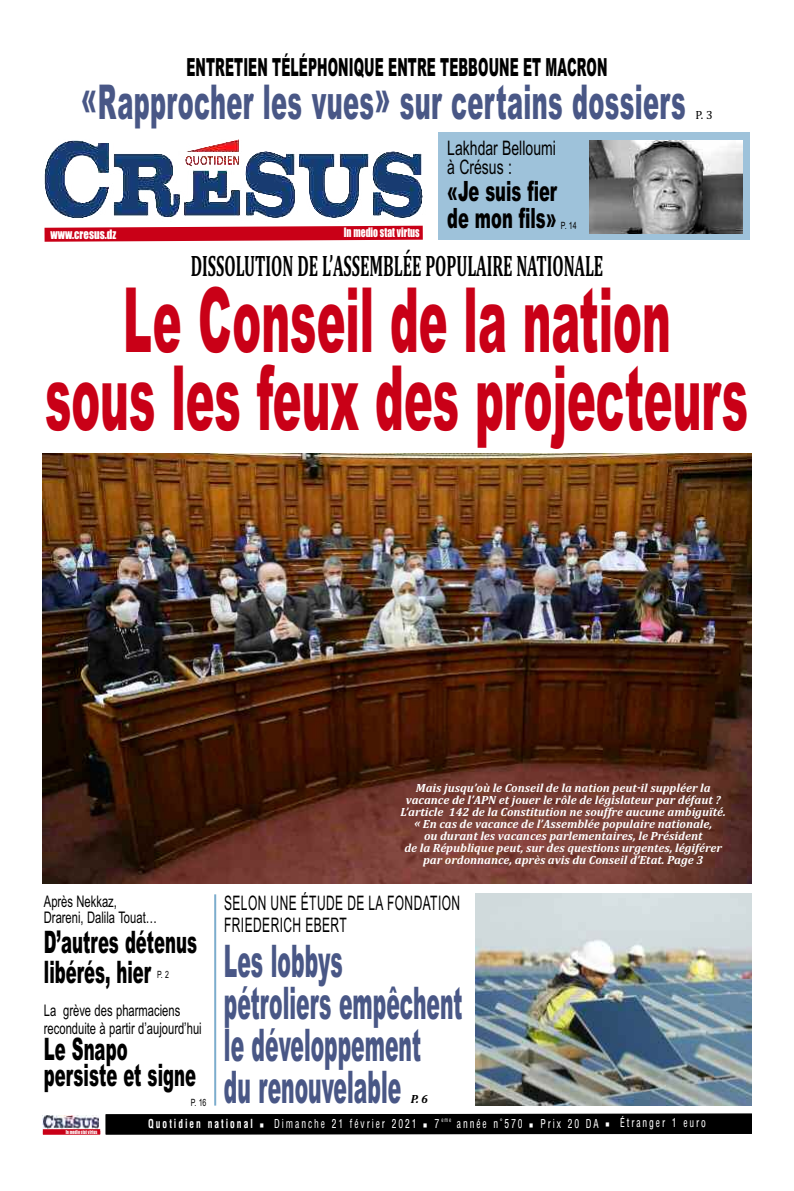
<style>
.page{position:relative;width:794px;height:1191px;background:#fff}
.page>*{position:absolute;margin:0;border:0;box-sizing:border-box;transform-origin:0 0}
.t1{font:900 90px/78px "Arial";color:#c90017;text-align:center;scale:.48 1}
.t2{font:900 48px "Arial";letter-spacing:.015em;color:#495786;scale:.5 1}
.t3{font:900 45px/42px "Arial";color:#495786;scale:.45 1}
.t4{font:900 31px/30px "Arial";color:#000;scale:.53 1}
.t5{font:700 30px "Cambria";color:#000;scale:.54 1}
.t6{font:900 28px/27px "Arial";color:#000;scale:.58 1}
.t7{font:900 25px "Arial";letter-spacing:.01em;color:#000;scale:.5 1}
.t8{font:20px/21.8px "Arial";letter-spacing:.035em;color:#000;scale:.6 1}
.t9{font:20px/19px "Arial";color:#000;scale:.7 1}
.t10{font:16px/16px "Arial";color:#000;scale:.7 1}
.t11{font:italic 700 12px/12px "Cambria";color:#fff;text-align:center}
.t12{font:12px "Arena Condensed";letter-spacing:.2em;color:#fff;scale:.79 1}
.t13{font:12px "Impact";color:#fff;scale:.8 1}
.t14{font:12px "Impact";color:#fff;scale:.9 1}
.t15{font:12px "Cambria";color:#000}
.t16{font:italic 700 12px "Cambria";color:#000}
.t17{font:10px "Arial";color:#000;scale:.7 1}
.t18{font:6px "Arena Condensed";color:#fff;scale:.79 1}
.t19{font:5px "Impact";letter-spacing:-.005em;color:#fff;scale:.8 1}
.s1{font-weight:700}
</style>
<div class="page">
<div style="left:439px;top:132px;width:311px;height:107px;background:#9ec2da"></div>
<img style="left:43px;top:454px;width:708px;height:429px">
<div style="left:106px;top:1113px;width:646px;height:21px;background:#000"></div>
<img style="left:43px;top:1115px;width:56px;height:14px">
<div style="left:43px;top:1129px;width:57px;height:5px;background:#c90017"></div>
<img style="left:44px;top:139px;width:379px;height:79px">
<svg style="left:44px;top:225px;width:379px;height:17px;background:#d22d40"></svg>
<hr style="left:214px;top:894px;width:2px;height:211px;background:#7cadcd">
<img style="left:475px;top:893px;width:276px;height:212px">
<img style="left:589px;top:141px;width:154px;height:93px">
<h3 class="t7" style="left:186px;top:52px;width:843px">ENTRETIEN TÉLÉPHONIQUE ENTRE TEBBOUNE ET MACRON</h3>
<h2 class="t2" style="left:81px;top:74px;width:1210px">«Rapprocher les vues» sur certains dossiers</h2>
<p class="t15" style="left:695px;top:107px;width:19px">P. 3</p>
<h3 class="t9" style="left:447px;top:139px;width:157px">Lakhdar Belloumi à Crésus :</h3>
<h3 class="t6" style="left:447px;top:178px;width:191px">«Je suis fier de mon fils»</h3>
<p class="t17" style="left:561px;top:219px;width:24px">P. 14</p>
<h3 class="t5" style="left:191px;top:248px;width:765px">DISSOLUTION DE L’ASSEMBLÉE POPULAIRE NATIONALE</h3>
<h1 class="t1" style="left:45px;top:282px;width:1466px">Le Conseil de la nation<br>sous les feux des projecteurs</h1>
<p class="t14" style="left:51px;top:228px;width:74px">www.cresus.dz</p>
<p class="t13" style="left:344px;top:225px;width:96px">In medio stat virtus</p>
<h3 class="t10" style="left:44px;top:893px;width:163px">Après Nekkaz,<br>Drareni, Dalila Touat…</h3>
<h3 class="t4" style="left:44px;top:927px;width:291px">D’autres détenus libérés, hier</h3>
<p class="t17" style="left:157px;top:968px;width:18px">P. 2</p>
<h3 class="t10" style="left:44px;top:1001px;width:227px;line-height:18px">La grève des pharmaciens reconduite à partir d’aujourd’hui</h3>
<h3 class="t4" style="left:44px;top:1036px;width:288px;line-height:26px">Le Snapo persiste et signe</h3>
<p class="t17" style="left:191px;top:1096px;width:24px">P. 16</p>
<p class="t11" style="left:401px;top:782px;width:327px">Mais jusqu’où le Conseil de la nation peut-il suppléer la vacance de l’APN et jouer le rôle de législateur par défaut ?<br>L’article 142 de la Constitution ne souffre aucune ambiguïté. « En cas de vacance de l’Assemblée populaire nationale,<br>ou durant les vacances parlementaires, le Président<br>de la République peut, sur des questions urgentes, légiférer par ordonnance, après avis du Conseil d’Etat. Page 3</p>
<h3 class="t8" style="left:224px;top:892px;width:395px">SELON UNE ÉTUDE DE LA FONDATION<br>FRIEDERICH EBERT</h3>
<h3 class="t3" style="left:224px;top:940px;width:532px">Les lobbys<br>pétroliers empêchent le développement<br>du renouvelable</h3>
<p class="t16" style="left:411px;top:1091px;width:19px">P. 6</p>
<p class="t19" style="left:66px;top:1129px;width:41px">In medio stat virtus</p>
<p class="t12" style="left:148px;top:1116px;width:370px"><span class="s1">Quotidien national</span> ■ Dimanche 21 février 2021 ■ 7</p>
<p class="t18" style="left:441px;top:1116px;width:14px">eme</p>
<p class="t12" style="left:457px;top:1116px;width:317px">année n°570 ■ Prix 20 DA ■ Étranger 1 euro</p>
</div>
